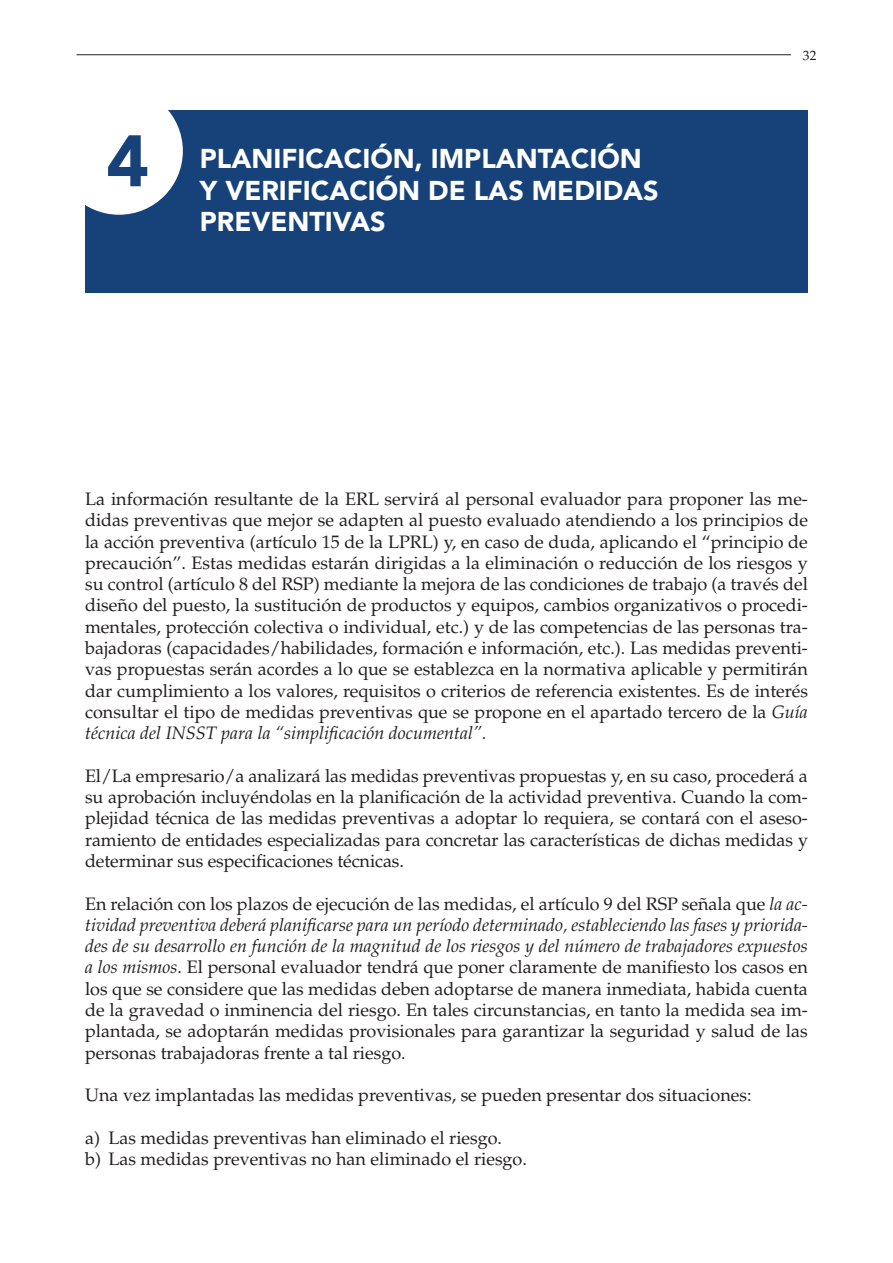
<style>
.page{position:relative;width:893px;height:1263px;background:#fff}
.page>*{position:absolute;margin:0;border:0;box-sizing:border-box;transform-origin:0 0}
.titular1{font:900 72px "Avenir LT Std";color:#164279}
.titular1-2{font:900 27px/31.5px "Avenir LT Std";color:#fff}
.texto{font:18px/21.3px "Palatino LT Std";color:#231f20;text-align:justify}
.enumeracion_letras{font:18px "Palatino LT Std";color:#231f20}
.t1{font:13.5px "Palatino LT Std";color:#231f20}
.s1{font-style:italic}
</style>
<div class="page">
<hr style="left:77px;top:54px;width:714px;height:1px;background:#231f20">
<div style="left:85px;top:111px;width:723px;height:182px;background:#164279"></div>
<div style="left:55px;top:87px;width:128px;height:128px;background:#fff;border-radius:50%"></div>
<h1 class="titular1" style="left:106px;top:118px;width:44px">4</h1>
<h1 class="titular1-2" style="left:200px;top:143px;width:460px">PLANIFICACIÓN, IMPLANTACIÓN<br>Y VERIFICACIÓN DE LAS MEDIDAS<br>PREVENTIVAS</h1>
<p class="t1" style="left:803px;top:47px;width:15px">32</p>
<p class="texto" style="left:85px;top:488px;width:724px">La información resultante de la ERL servirá al personal evaluador para proponer las me&shy;didas preventivas que mejor se adapten al puesto evaluado atendiendo a los principios de la acción preventiva (artículo 15 de la LPRL) y, en caso de duda, aplicando el “principio de precaución”. Estas medidas estarán dirigidas a la eliminación o reducción de los riesgos y su control (artículo 8 del RSP) mediante la mejora de las condiciones de trabajo (a través del diseño del puesto, la sustitución de productos y equipos, cambios organizativos o procedi&shy;mentales, protección colectiva o individual, etc.) y de las competencias de las personas tra&shy;bajadoras (capacidades/habilidades, formación e información, etc.). Las medidas preventi&shy;vas propuestas serán acordes a lo que se establezca en la normativa aplicable y permitirán dar cumplimiento a los valores, requisitos o criterios de referencia existentes. Es de interés consultar el tipo de medidas preventivas que se propone en el apartado tercero de la <span class="s1">Guía técnica del INSST para la “simplificación documental”.</span></p>
<p class="texto" style="left:85px;top:765px;width:724px">El/La empresario/a analizará las medidas preventivas propuestas y, en su caso, procederá a su aprobación incluyéndolas en la planificación de la actividad preventiva. Cuando la com&shy;plejidad técnica de las medidas preventivas a adoptar lo requiera, se contará con el aseso&shy;ramiento de entidades especializadas para concretar las características de dichas medidas y determinar sus especificaciones técnicas.</p>
<p class="texto" style="left:85px;top:893px;width:724px">En relación con los plazos de ejecución de las medidas, el artículo 9 del RSP señala que <span class="s1">la ac&shy;tividad preventiva deberá planificarse para un período determinado, estableciendo las fases y priorida&shy;des de su desarrollo en función de la magnitud de los riesgos y del número de trabajadores expuestos a los mismos</span>. El personal evaluador tendrá que poner claramente de manifiesto los casos en los que se considere que las medidas deben adoptarse de manera inmediata, habida cuenta de la gravedad o inminencia del riesgo. En tales circunstancias, en tanto la medida sea im&shy;plantada, se adoptarán medidas provisionales para garantizar la seguridad y salud de las personas trabajadoras frente a tal riesgo.</p>
<p class="texto" style="left:85px;top:1085px;width:668px">Una vez implantadas las medidas preventivas, se pueden presentar dos situaciones:</p>
<p class="enumeracion_letras" style="left:85px;top:1127px;width:419px">a) Las medidas preventivas han eliminado el riesgo.</p>
<p class="enumeracion_letras" style="left:85px;top:1148px;width:443px">b) Las medidas preventivas no han eliminado el riesgo.</p>
</div>
